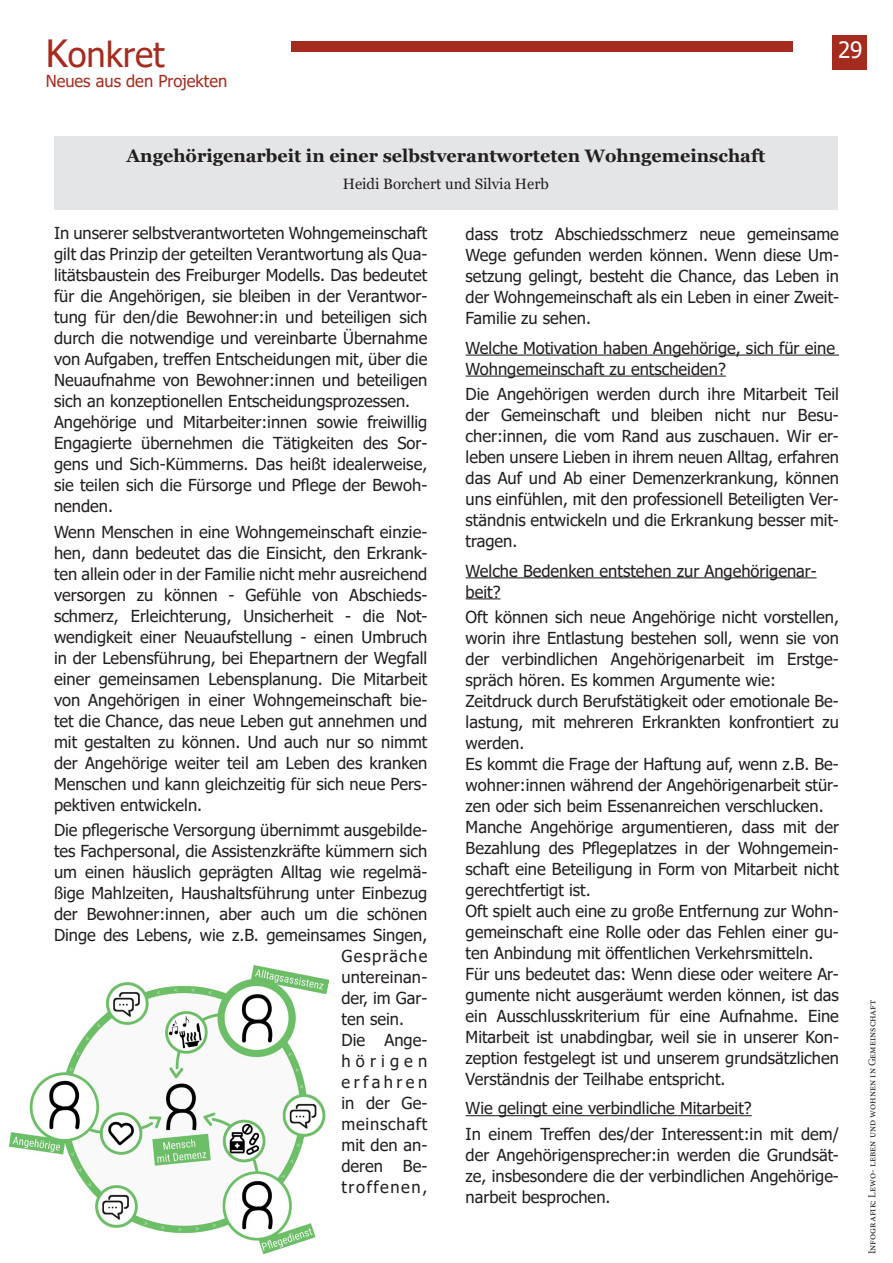
<style>
.page{position:relative;width:893px;height:1263px;background:#fff}
.page>*{position:absolute;margin:0;border:0;box-sizing:border-box;transform-origin:0 0}
.t1{font:34.5px "Tahoma";color:#a52b1f}
.t2{font:22.5px "Tahoma";color:#fff}
.t3{font:700 18px "Georgia";color:#231f20}
.t4{font:16.5px/21px "Tahoma";color:#231f20}
.t5{font:16.5px "Tahoma";color:#a52b1f}
.t6{font:16.5px "Tahoma";letter-spacing:.045em;color:#231f20}
.t7{font:16.5px "Tahoma";letter-spacing:.1em;color:#231f20}
.t8{font:16.5px "Tahoma";letter-spacing:.075em;color:#231f20}
.t9{font:16.5px "Tahoma";letter-spacing:.21em;color:#231f20}
.t10{font:16.5px "Tahoma";letter-spacing:.315em;color:#231f20}
.t11{font:15px "Georgia";color:#231f20}
.t12{font:10.5px "Minion Pro";color:#231f20}
.s1{font-size:37.5px}
</style>
<div class="page">
<div style="left:291px;top:42px;width:502px;height:10px;background:#a52b1f"></div>
<div style="left:833px;top:36px;width:34px;height:34px;background:#a52b1f"></div>
<img style="left:10px;top:965px;width:319px;height:288px">
<hr style="left:466px;top:355px;width:373px;height:1px;background:#231f20">
<hr style="left:466px;top:376px;width:260px;height:1px;background:#231f20">
<hr style="left:466px;top:577px;width:351px;height:1px;background:#231f20">
<hr style="left:466px;top:598px;width:35px;height:1px;background:#231f20">
<hr style="left:466px;top:1115px;width:286px;height:1px;background:#231f20">
<div style="left:54px;top:136px;width:784px;height:74px;background:#e4e5e7"></div>
<h1 class="t1" style="left:46px;top:32px;width:121px"><span class="s1">K</span>onkret</h1>
<p class="t5" style="left:46px;top:70px;width:183px">Neues aus den Projekten</p>
<p class="t3" style="left:127px;top:145px;width:640px">Angehörigenarbeit in einer selbstverantworteten Wohngemeinschaft</p>
<p class="t11" style="left:343px;top:175px;width:208px">Heidi Borchert und Silvia Herb</p>
<h2 class="t2" style="left:838px;top:34px;width:26px">29</h2>
<p class="t4" style="left:54px;top:224px;width:375px">In unserer selbstverantworteten Wohngemeinschaft gilt das Prinzip der geteilten Verantwortung als Qua&shy;litätsbaustein des Freiburger Modells. Das bedeutet für die Angehörigen, sie bleiben in der Verantwor&shy;tung für den/die Bewohner:in und beteiligen sich durch die notwendige und vereinbarte Übernahme von Aufgaben, treffen Entscheidungen mit, über die Neuaufnahme von Bewohner:innen und beteiligen sich an konzeptionellen Entscheidungsprozessen.<br>Angehörige und Mitarbeiter:innen sowie freiwillig Engagierte übernehmen die Tätigkeiten des Sor&shy;gens und Sich-Kümmerns. Das heißt idealerweise, sie teilen sich die Fürsorge und Pflege der Bewoh&shy;nenden.</p>
<p class="t4" style="left:54px;top:522px;width:375px;text-align:justify">Wenn Menschen in eine Wohngemeinschaft einzie&shy;hen, dann bedeutet das die Einsicht, den Erkrank&shy;ten allein oder in der Familie nicht mehr ausreichend versorgen zu können - Gefühle von Abschieds&shy;schmerz, Erleichterung, Unsicherheit - die Not&shy;wendigkeit einer Neuaufstellung - einen Umbruch in der Lebensführung, bei Ehepartnern der Wegfall einer gemeinsamen Lebensplanung. Die Mitarbeit von Angehörigen in einer Wohngemeinschaft bie&shy;tet die Chance, das neue Leben gut annehmen und mit gestalten zu können. Und auch nur so nimmt der Angehörige weiter teil am Leben des kranken Menschen und kann gleichzeitig für sich neue Pers&shy;pektiven entwickeln.</p>
<p class="t4" style="left:54px;top:820px;width:375px">Die pflegerische Versorgung übernimmt ausgebilde-</p>
<p class="t4" style="left:54px;top:841px;width:375px">tes Fachpersonal, die Assistenzkräfte kümmern sich</p>
<p class="t4" style="left:54px;top:862px;width:375px">um einen häuslich geprägten Alltag wie regelmä-</p>
<p class="t4" style="left:54px;top:883px;width:375px">ßige Mahlzeiten, Haushaltsführung unter Einbezug</p>
<p class="t4" style="left:54px;top:904px;width:375px">der Bewohner:innen, aber auch um die schönen</p>
<p class="t4" style="left:54px;top:925px;width:375px">Dinge des Lebens, wie z.B. gemeinsames Singen,</p>
<p class="t8" style="left:341px;top:945px;width:87px">Gespräche</p>
<p class="t4" style="left:341px;top:967px;width:87px">untereinan-</p>
<p class="t4" style="left:341px;top:988px;width:87px">der, im Gar-</p>
<p class="t4" style="left:341px;top:1009px;width:64px">ten sein.</p>
<p class="t4" style="left:341px;top:1030px;width:87px">Die Ange-</p>
<p class="t10" style="left:341px;top:1050px;width:87px">hörigen</p>
<p class="t9" style="left:341px;top:1071px;width:87px">erfahren</p>
<p class="t4" style="left:341px;top:1093px;width:87px">in der Ge-</p>
<p class="t6" style="left:341px;top:1113px;width:87px">meinschaft</p>
<p class="t4" style="left:341px;top:1135px;width:87px">mit den an-</p>
<p class="t4" style="left:341px;top:1156px;width:87px">deren Be-</p>
<p class="t7" style="left:341px;top:1176px;width:87px">troffenen,</p>
<p class="t4" style="left:466px;top:225px;width:375px;text-align:justify">dass trotz Abschiedsschmerz neue gemeinsame Wege gefunden werden können. Wenn diese Um&shy;setzung gelingt, besteht die Chance, das Leben in der Wohngemeinschaft als ein Leben in einer Zweit-Familie zu sehen.</p>
<p class="t4" style="left:466px;top:338px;width:371px">Welche Motivation haben Angehörige, sich für eine<br>Wohngemeinschaft zu entscheiden?</p>
<p class="t4" style="left:466px;top:384px;width:375px;text-align:justify">Die Angehörigen werden durch ihre Mitarbeit Teil der Gemeinschaft und bleiben nicht nur Besu&shy;cher:innen, die vom Rand aus zuschauen. Wir er&shy;leben unsere Lieben in ihrem neuen Alltag, erfahren das Auf und Ab einer Demenzerkrankung, können uns einfühlen, mit den professionell Beteiligten Ver&shy;ständnis entwickeln und die Erkrankung besser mit&shy;tragen.</p>
<p class="t4" style="left:466px;top:561px;width:353px">Welche Bedenken entstehen zur Angehörigenar&shy;beit?</p>
<p class="t4" style="left:466px;top:607px;width:375px">Oft können sich neue Angehörige nicht vorstellen, worin ihre Entlastung bestehen soll, wenn sie von der verbindlichen Angehörigenarbeit im Erstge&shy;spräch hören. Es kommen Argumente wie:<br>Zeitdruck durch Berufstätigkeit oder emotionale Be&shy;lastung, mit mehreren Erkrankten konfrontiert zu werden.<br>Es kommt die Frage der Haftung auf, wenn z.B. Be&shy;wohner:innen während der Angehörigenarbeit stür&shy;zen oder sich beim Essenanreichen verschlucken.<br>Manche Angehörige argumentieren, dass mit der Bezahlung des Pflegeplatzes in der Wohngemein&shy;schaft eine Beteiligung in Form von Mitarbeit nicht gerechtfertigt ist.<br>Oft spielt auch eine zu große Entfernung zur Wohn&shy;gemeinschaft eine Rolle oder das Fehlen einer gu&shy;ten Anbindung mit öffentlichen Verkehrsmitteln.<br>Für uns bedeutet das: Wenn diese oder weitere Ar&shy;gumente nicht ausgeräumt werden können, ist das ein Ausschlusskriterium für eine Aufnahme. Eine Mitarbeit ist unabdingbar, weil sie in unserer Kon&shy;zeption festgelegt ist und unserem grundsätzlichen Verständnis der Teilhabe entspricht.</p>
<p class="t4" style="left:466px;top:1097px;width:375px;line-height:25.2px">Wie gelingt eine verbindliche Mitarbeit?<br>In einem Treffen des/der Interessent:in mit dem/</p>
<p class="t4" style="left:466px;top:1145px;width:375px;text-align:justify">der Angehörigensprecher:in werden die Grundsät&shy;ze, insbesondere die der verbindlichen Angehörige&shy;narbeit besprochen.</p>
<p class="t12" style="left:865px;top:1254px;width:257px;rotate:-90deg">Infografik: Lewo- leben und wohnen in Gemeinschaft</p>
</div>
